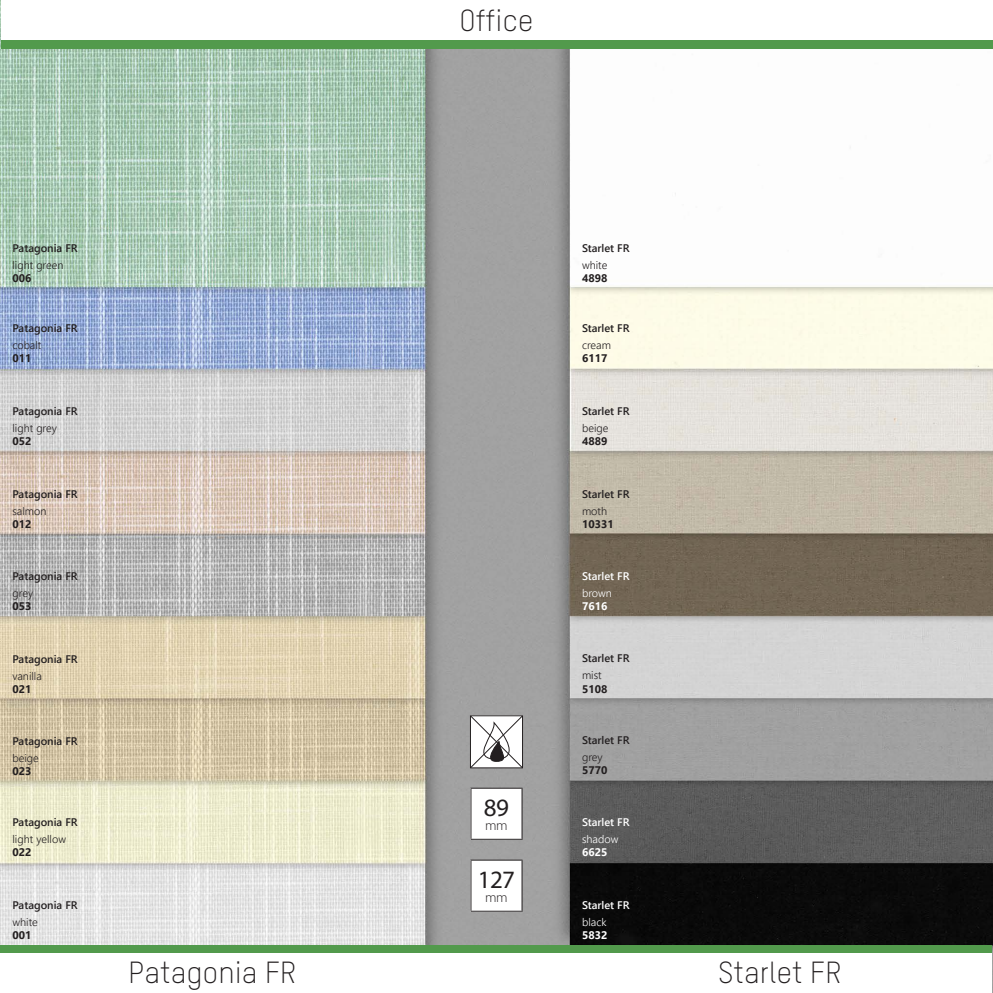
<style>
.page{position:relative;width:993px;height:993px;background:#fff}
.page>*{position:absolute;margin:0;border:0;box-sizing:border-box;transform-origin:0 0}
.t1{font:300 30px "TSTARPRO";color:#231f20}
.t2{font:25px "Myriad Pro";color:#231f20}
.t3{font:300 14px "Myriad Pro";color:#231f20}
.t4{font:600 11px "Segoe UI";color:#231f20}
.t5{font:300 11px "Segoe UI";color:#231f20}
.t6{font:700 11px "Segoe UI";color:#231f20}
.t7{font:600 11px "Segoe UI";color:#fff}
.t8{font:300 11px "Segoe UI";color:#fff}
.t9{font:700 11px "Segoe UI";color:#fff}
</style>
<div class="page">
<img style="left:0;top:0;width:992px;height:953px">
<div style="left:471px;top:859px;width:51px;height:51px;background:#fff"></div>
<hr style="left:470px;top:859px;width:52px;height:1px;background:#231f20">
<hr style="left:470px;top:860px;width:1px;height:50px;background:#231f20">
<hr style="left:521px;top:860px;width:1px;height:50px;background:#231f20">
<hr style="left:470px;top:910px;width:52px;height:1px;background:#231f20">
<div style="left:471px;top:788px;width:51px;height:51px;background:#fff"></div>
<hr style="left:470px;top:787px;width:52px;height:1px;background:#231f20">
<hr style="left:470px;top:788px;width:1px;height:50px;background:#231f20">
<hr style="left:521px;top:788px;width:1px;height:50px;background:#231f20">
<hr style="left:470px;top:838px;width:52px;height:1px;background:#231f20">
<svg style="left:472px;top:717px;width:49px;height:49px"></svg>
<div style="left:470px;top:715px;width:53px;height:53px;border:1px solid #231f20"></div>
<div style="left:0;top:944px;width:991px;height:9px;background:#529a4c"></div>
<div style="left:1px;top:40px;width:991px;height:8px;background:#529a4c"></div>
<div style="left:1px;top:0;width:991px;height:40px;background:#fff"></div>
<h1 class="t1" style="left:459px;top:3px;width:75px">Office</h1>
<p class="t4" style="left:13px;top:237px;width:67px">Patagonia FR</p>
<p class="t5" style="left:13px;top:254px;width:53px">light green</p>
<p class="t6" style="left:13px;top:267px;width:20px">006</p>
<p class="t4" style="left:582px;top:238px;width:49px">Starlet FR</p>
<p class="t5" style="left:582px;top:255px;width:27px">white</p>
<p class="t6" style="left:582px;top:268px;width:27px">4898</p>
<p class="t4" style="left:13px;top:317px;width:67px">Patagonia FR</p>
<p class="t5" style="left:13px;top:334px;width:30px">cobalt</p>
<p class="t6" style="left:13px;top:347px;width:20px">011</p>
<p class="t4" style="left:582px;top:318px;width:49px">Starlet FR</p>
<p class="t5" style="left:582px;top:335px;width:30px">cream</p>
<p class="t6" style="left:582px;top:348px;width:27px">6117</p>
<p class="t4" style="left:13px;top:401px;width:67px">Patagonia FR</p>
<p class="t5" style="left:13px;top:418px;width:46px">light grey</p>
<p class="t6" style="left:13px;top:431px;width:20px">052</p>
<p class="t4" style="left:582px;top:401px;width:49px">Starlet FR</p>
<p class="t5" style="left:582px;top:418px;width:28px">beige</p>
<p class="t6" style="left:582px;top:431px;width:27px">4889</p>
<p class="t4" style="left:13px;top:483px;width:67px">Patagonia FR</p>
<p class="t5" style="left:13px;top:500px;width:36px">salmon</p>
<p class="t6" style="left:13px;top:513px;width:20px">012</p>
<p class="t4" style="left:582px;top:483px;width:49px">Starlet FR</p>
<p class="t5" style="left:582px;top:500px;width:27px">moth</p>
<p class="t6" style="left:582px;top:513px;width:33px">10331</p>
<p class="t4" style="left:13px;top:565px;width:67px">Patagonia FR</p>
<p class="t5" style="left:13px;top:582px;width:22px">grey</p>
<p class="t6" style="left:13px;top:595px;width:20px">053</p>
<p class="t7" style="left:582px;top:565px;width:49px">Starlet FR</p>
<p class="t8" style="left:582px;top:582px;width:31px">brown</p>
<p class="t9" style="left:582px;top:595px;width:27px">7616</p>
<p class="t4" style="left:13px;top:648px;width:67px">Patagonia FR</p>
<p class="t5" style="left:13px;top:665px;width:31px">vanilla</p>
<p class="t6" style="left:13px;top:678px;width:20px">021</p>
<p class="t4" style="left:582px;top:648px;width:49px">Starlet FR</p>
<p class="t5" style="left:582px;top:665px;width:21px">mist</p>
<p class="t6" style="left:582px;top:678px;width:27px">5108</p>
<p class="t4" style="left:13px;top:730px;width:67px">Patagonia FR</p>
<p class="t5" style="left:13px;top:747px;width:28px">beige</p>
<p class="t6" style="left:13px;top:760px;width:20px">023</p>
<p class="t4" style="left:582px;top:729px;width:49px">Starlet FR</p>
<p class="t5" style="left:582px;top:746px;width:22px">grey</p>
<p class="t6" style="left:582px;top:759px;width:27px">5770</p>
<p class="t4" style="left:13px;top:811px;width:67px">Patagonia FR</p>
<p class="t5" style="left:13px;top:828px;width:55px">light yellow</p>
<p class="t6" style="left:13px;top:841px;width:20px">022</p>
<h2 class="t2" style="left:484px;top:792px;width:27px">89</h2>
<p class="t3" style="left:485px;top:817px;width:24px">mm</p>
<p class="t7" style="left:582px;top:811px;width:49px">Starlet FR</p>
<p class="t8" style="left:582px;top:828px;width:38px">shadow</p>
<p class="t9" style="left:582px;top:841px;width:27px">6625</p>
<p class="t4" style="left:13px;top:894px;width:67px">Patagonia FR</p>
<p class="t5" style="left:13px;top:911px;width:27px">white</p>
<p class="t6" style="left:13px;top:924px;width:20px">001</p>
<h2 class="t2" style="left:477px;top:863px;width:39px">127</h2>
<p class="t3" style="left:485px;top:889px;width:24px">mm</p>
<p class="t7" style="left:582px;top:894px;width:49px">Starlet FR</p>
<p class="t8" style="left:582px;top:911px;width:26px">black</p>
<p class="t9" style="left:582px;top:924px;width:27px">5832</p>
<h1 class="t1" style="left:128px;top:954px;width:169px">Patagonia FR</h1>
<h1 class="t1" style="left:717px;top:954px;width:125px">Starlet FR</h1>
</div>
